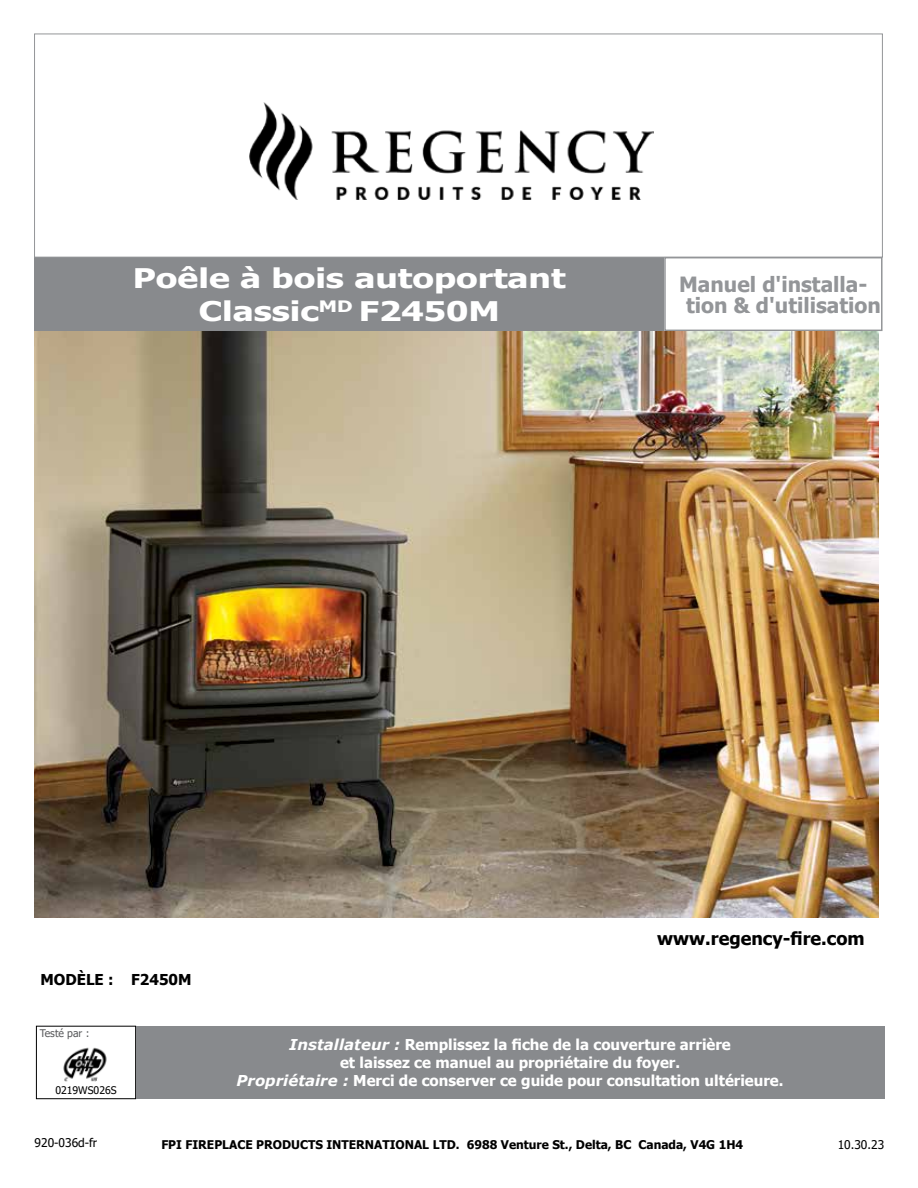
<style>
.page{position:relative;width:918px;height:1188px;background:#fff}
.page>*{position:absolute;margin:0;border:0;box-sizing:border-box;transform-origin:0 0}
.t1{font:700 27px/32.4px "Tahoma";color:#fff;text-align:center;scale:1.3 1}
.t2{font:700 21px/21px "Tahoma";color:#939598}
.t3{font:700 18px "Tahoma";color:#000}
.t4{font:700 15px/18px "Tahoma";color:#fff;text-align:center}
.t5{font:700 15px "Tahoma";color:#000}
.t6{font:700 12px "Tahoma";color:#000}
.t7{font:12px "Tahoma";color:#000}
.t8{font:10.5px "Tahoma";color:#000}
.t9{font:10.5px "Tahoma";color:#58595b}
.s1{font-family:"Verdana";font-style:italic}
</style>
<div class="page">
<div style="left:36px;top:1026px;width:100px;height:73px;border:1px solid #000"></div>
<div style="left:34px;top:257px;width:630px;height:74px;background:#888a8d"></div>
<div style="left:136px;top:1026px;width:748px;height:73px;background:#888a8d"></div>
<div style="left:664px;top:257px;width:219px;height:74px;border:2px solid #939598"></div>
<img style="left:250px;top:103px;width:404px;height:97px">
<img style="left:63px;top:1047px;width:44px;height:35px">
<img style="left:34px;top:331px;width:845px;height:587px">
<h1 class="t1" style="left:133px;top:263px;width:334px">Poêle à bois autoportant<br>Classic<sup>MD</sup> F2450M</h1>
<h2 class="t2" style="left:686px;top:274px;width:197px;text-indent:-7px">Manuel d'installa&shy;tion &amp; d'utilisation</h2>
<p class="t5" style="left:40px;top:969px;width:153px">MODÈLE : F2450M</p>
<p class="t3" style="left:657px;top:926px;width:209px">www.regency-fire.com</p>
<p class="t9" style="left:40px;top:1027px;width:51px">Testé par :</p>
<p class="t8" style="left:55px;top:1083px;width:63px">0219WS026S</p>
<p class="t4" style="left:237px;top:1036px;width:549px"><span class="s1">Installateur :</span> Remplissez la fiche de la couverture arrière<br>et laissez ce manuel au propriétaire du foyer.<br><span class="s1">Propriétaire :</span> Merci de conserver ce guide pour consultation ultérieure.</p>
<p class="t7" style="left:35px;top:1135px;width:64px">920-036d-fr</p>
<p class="t6" style="left:161px;top:1136px;width:583px">FPI FIREPLACE PRODUCTS INTERNATIONAL LTD. 6988 Venture St., Delta, BC Canada, V4G 1H4</p>
<p class="t7" style="left:838px;top:1137px;width:48px">10.30.23</p>
</div>
